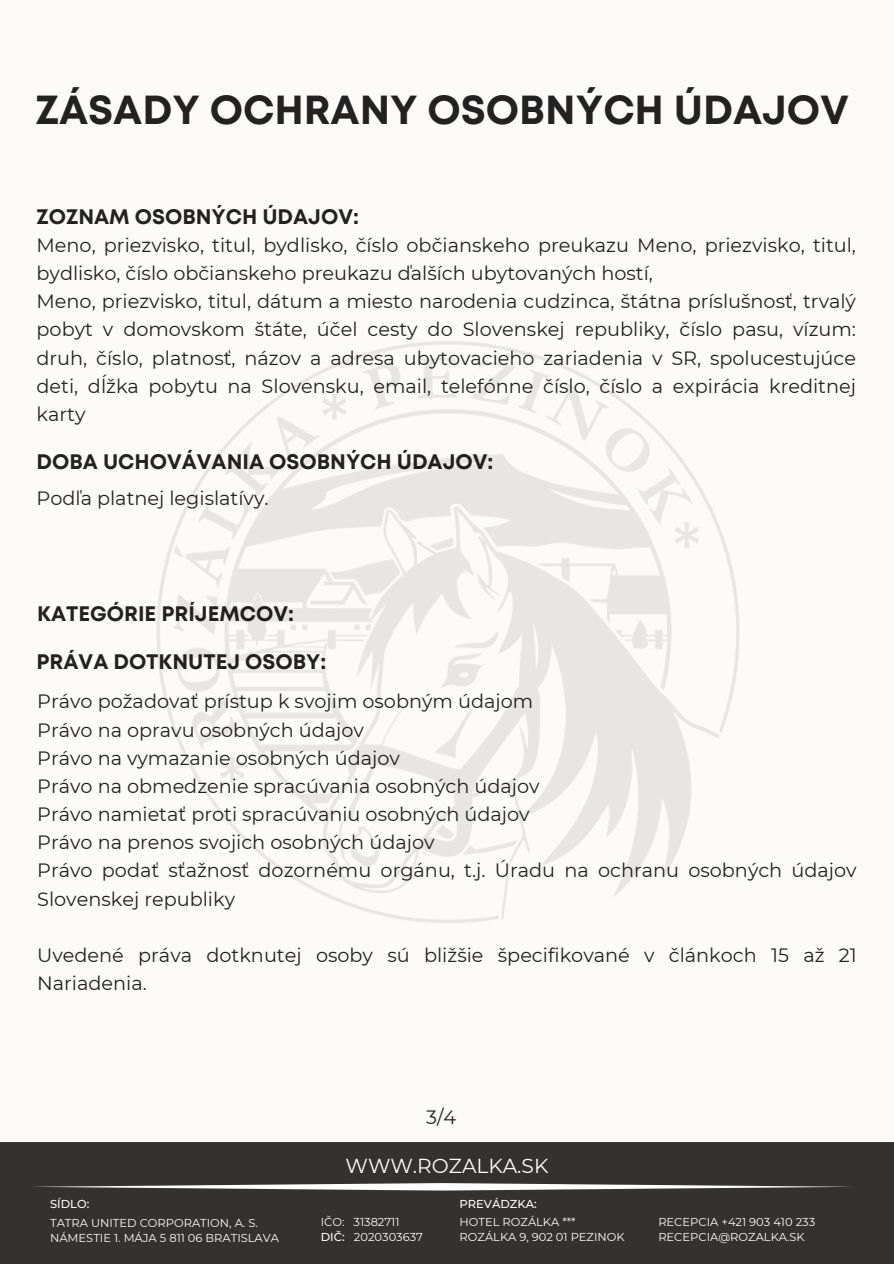
<style>
.page{position:relative;width:894px;height:1264px;background:#fff}
.page>*{position:absolute;margin:0;border:0;box-sizing:border-box;transform-origin:0 0}
.t1{font:700 40.5px "Mont";color:#222}
.t2{font:700 21px "Mont";color:#222}
.t3{font:20.25px "Montserrat";color:#fff}
.t4{font:19.2px/28.2px "Montserrat";color:#222}
.t5{font:11.4px "Montserrat";color:#fff}
.t6{font:500 11.4px "Montserrat";color:#fff}
.s1{font-weight:500}
</style>
<div class="page">
<div style="left:0;top:0;width:893px;height:1263px;background:#fdfbf9"></div>
<img style="left:156px;top:341px;width:583px;height:582px">
<div style="left:0;top:1142px;width:893px;height:121px;background:#343131"></div>
<svg style="left:33px;top:1183px;width:818px;height:7px"></svg>
<h1 class="t1" style="left:35px;top:94px;width:814px">ZÁSADY OCHRANY OSOBNÝCH ÚDAJOV</h1>
<h4 class="t2" style="left:37px;top:208px;width:324px">ZOZNAM OSOBNÝCH ÚDAJOV:</h4>
<h2 class="t4" style="left:37px;top:231px;width:820px">Meno, priezvisko, titul, bydlisko, číslo občianskeho preukazu Meno, priezvisko, titul, bydlisko, číslo občianskeho preukazu ďalších ubytovaných hostí,<br>Meno, priezvisko, titul, dátum a miesto narodenia cudzinca, štátna príslušnosť, trvalý pobyt v domovskom štáte, účel cesty do Slovenskej republiky, číslo pasu, vízum: druh, číslo, platnosť, názov a adresa ubytovacieho zariadenia v SR, spolucestujúce deti, dĺžka pobytu na Slovensku, email, telefónne číslo, číslo a expirácia kreditnej karty</h2>
<h4 class="t2" style="left:37px;top:454px;width:458px">DOBA UCHOVÁVANIA OSOBNÝCH ÚDAJOV:</h4>
<p class="t4" style="left:37px;top:484px;width:233px">Podľa platnej legislatívy.</p>
<h2 class="t2" style="left:37px;top:606px;width:258px">KATEGÓRIE PRÍJEMCOV:</h2>
<h2 class="t2" style="left:37px;top:654px;width:291px">PRÁVA DOTKNUTEJ OSOBY:</h2>
<h2 class="t4" style="left:37px;top:687px;width:820px">Právo požadovať prístup k svojim osobným údajom<br>Právo na opravu osobných údajov<br>Právo na vymazanie osobných údajov<br>Právo na obmedzenie spracúvania osobných údajov<br>Právo namietať proti spracúvaniu osobných údajov<br>Právo na prenos svojich osobných údajov<br>Právo podať sťažnosť dozornému orgánu, t.j. Úradu na ochranu osobných údajov Slovenskej republiky</h2>
<h4 class="t4" style="left:37px;top:940px;width:820px">Uvedené práva dotknutej osoby sú bližšie špecifikované v článkoch 15 až 21<br>Nariadenia.</h4>
<p class="t4" style="left:426px;top:1103px;width:32px">3/4</p>
<p class="t3" style="left:345px;top:1153px;width:204px">WWW.ROZALKA.SK</p>
<p class="t6" style="left:50px;top:1197px;width:41px">SÍDLO:</p>
<p class="t6" style="left:459px;top:1197px;width:79px">PREVÁDZKA:</p>
<h4 class="t5" style="left:50px;top:1215px;width:209px">TATRA UNITED CORPORATION, A. S.</h4>
<h4 class="t5" style="left:50px;top:1231px;width:230px">NÁMESTIE 1. MÁJA 5 811 06 BRATISLAVA</h4>
<h5 class="t5" style="left:320px;top:1214px;width:80px">IČO: 31382711</h5>
<p class="t5" style="left:320px;top:1229px;width:104px"><span class="s1">DIČ:</span> 2020303637</p>
<h3 class="t5" style="left:459px;top:1214px;width:117px">HOTEL ROZÁLKA ***</h3>
<p class="t5" style="left:459px;top:1229px;width:166px">ROZÁLKA 9, 902 01 PEZINOK</p>
<p class="t5" style="left:658px;top:1214px;width:158px">RECEPCIA +421 903 410 233</p>
<h5 class="t5" style="left:658px;top:1229px;width:148px">RECEPCIA@ROZALKA.SK</h5>
</div>
